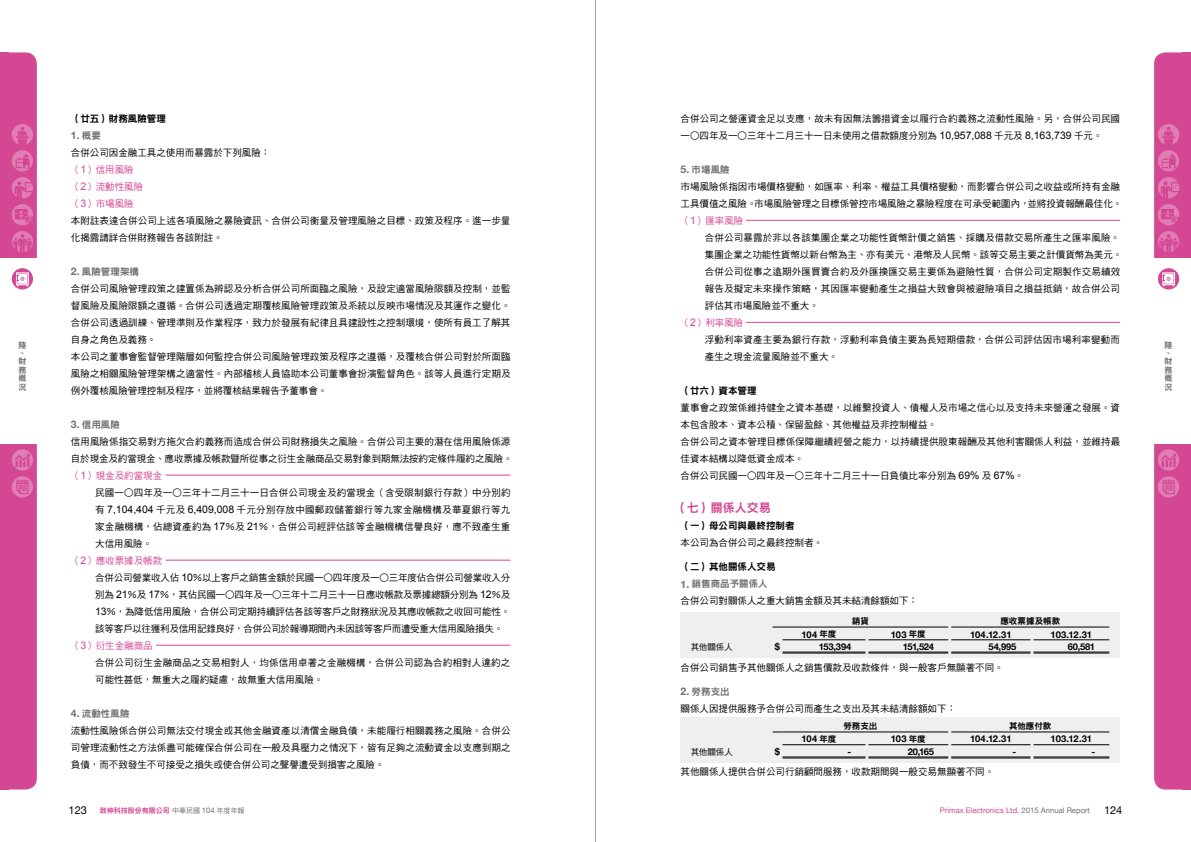
<style>
.page{position:relative;width:1191px;height:842px;background:#fff}
.page>*{position:absolute;margin:0;border:0;box-sizing:border-box;transform-origin:0 0}
.t1{font:12px "DF Hei Std W9";color:#d44793}
.t2{font:11px "Helvetica Neue";color:#000}
.內文{font:700 10.5px "Helvetica Neue";color:#727171}
.內文-2{font:9.5px/17px "DF Hei Std W5";color:#000}
.內文-3{font:9.5px "DF Hei Std W5";color:#d44793}
.內文-4{font:9.5px "DF Hei Std W9";color:#727171}
.內文-5{font:9.5px "DF Hei Std W9";color:#000}
.小標{font:700 9.4px "Helvetica Neue";letter-spacing:-.02em;color:#000}
.小標-2{font:8.5px "DF Hei Std W9";color:#000}
.小標-3{font:8.5px "DF Hei Std W5";letter-spacing:.01em;color:#000}
.t3{font:8px/8.4px "DF Hei Std W9";color:#727171}
.t4{font:7.7px "Helvetica Neue";color:#d44793}
.t5{font:7px "DF Hei Std W9";color:#d44793}
.s1{font-family:"DF Hei Std W9";font-weight:400;font-size:9.5px}
.s2{font-family:"Arial";font-size:10.5px}
.s3{font-family:"Helvetica Neue";font-weight:700;font-size:10.5px}
.s4{font-family:"DF Hei Std W9";font-weight:400;font-size:8.5px}
.s5{color:#727171}
.s6{font-family:"DF Hei Std W5";color:#727171}
.s7{font-family:"Helvetica Neue";font-size:7.7px;color:#727171}
</style>
<div class="page">
<div style="left:680px;top:612px;width:440px;height:45px;background:#efefef"></div>
<hr style="left:951px;top:627px;width:79px;height:1px;background:#000">
<hr style="left:1033px;top:627px;width:76px;height:1px;background:#000">
<hr style="left:782px;top:627px;width:83px;height:1px;background:#000">
<hr style="left:868px;top:627px;width:80px;height:1px;background:#000">
<hr style="left:782px;top:652px;width:83px;height:1px;background:#000">
<hr style="left:782px;top:653px;width:83px;height:1px;background:#000">
<hr style="left:868px;top:652px;width:80px;height:1px;background:#000">
<hr style="left:868px;top:653px;width:80px;height:1px;background:#000">
<hr style="left:951px;top:652px;width:79px;height:1px;background:#000">
<hr style="left:951px;top:653px;width:79px;height:1px;background:#000">
<hr style="left:1033px;top:652px;width:76px;height:1px;background:#000">
<hr style="left:1033px;top:653px;width:76px;height:1px;background:#000">
<hr style="left:782px;top:639px;width:83px;height:1px;background:#000">
<hr style="left:868px;top:639px;width:80px;height:1px;background:#000">
<hr style="left:951px;top:639px;width:79px;height:1px;background:#000">
<hr style="left:1033px;top:639px;width:76px;height:1px;background:#000">
<div style="left:680px;top:717px;width:440px;height:45px;background:#efefef"></div>
<hr style="left:951px;top:732px;width:79px;height:1px;background:#000">
<hr style="left:1033px;top:732px;width:76px;height:1px;background:#000">
<hr style="left:782px;top:732px;width:83px;height:1px;background:#000">
<hr style="left:868px;top:732px;width:80px;height:1px;background:#000">
<hr style="left:782px;top:757px;width:83px;height:1px;background:#000">
<hr style="left:782px;top:758px;width:83px;height:1px;background:#000">
<hr style="left:868px;top:757px;width:80px;height:1px;background:#000">
<hr style="left:868px;top:758px;width:80px;height:1px;background:#000">
<hr style="left:951px;top:757px;width:79px;height:1px;background:#000">
<hr style="left:951px;top:758px;width:79px;height:1px;background:#000">
<hr style="left:1033px;top:757px;width:76px;height:1px;background:#000">
<hr style="left:1033px;top:758px;width:76px;height:1px;background:#000">
<hr style="left:782px;top:744px;width:83px;height:1px;background:#000">
<hr style="left:868px;top:744px;width:80px;height:1px;background:#000">
<hr style="left:951px;top:744px;width:79px;height:1px;background:#000">
<hr style="left:1033px;top:744px;width:76px;height:1px;background:#000">
<hr style="left:166px;top:475px;width:344px;height:1px;background:#d44793">
<hr style="left:166px;top:560px;width:344px;height:1px;background:#d44793">
<hr style="left:156px;top:645px;width:354px;height:1px;background:#d44793">
<hr style="left:746px;top:322px;width:374px;height:1px;background:#d44793">
<hr style="left:746px;top:220px;width:374px;height:1px;background:#d44793">
<hr style="left:595px;top:0;width:1px;height:842px;background:#9fa0a0">
<svg style="left:0;top:52px;width:37px;height:737px"></svg>
<svg style="left:1154px;top:52px;width:37px;height:737px"></svg>
<p class="內文-5" style="left:71px;top:113px;width:96px">（廿五）財務風險管理</p>
<p class="內文" style="left:71px;top:127px;width:32px">1. <span class="s1">概要</span></p>
<p class="內文-2" style="left:71px;top:143px;width:201px">合併公司因金融工具之使用而暴露於下列風險：</p>
<p class="內文-3" style="left:71px;top:164px;width:64px">（<span class="s2">1</span>）信用風險</p>
<p class="內文-3" style="left:71px;top:181px;width:74px">（<span class="s2">2</span>）流動性風險</p>
<p class="內文-3" style="left:71px;top:198px;width:64px">（<span class="s2">3</span>）市場風險</p>
<p class="內文-2" style="left:71px;top:211px;width:441px">本附註表達合併公司上述各項風險之暴險資訊、合併公司衡量及管理風險之目標、政策及程序。進一步量化揭露請詳合併財務報告各該附註。</p>
<p class="內文-4" style="left:71px;top:266px;width:70px"><span class="s3">2.</span> 風險管理架構</p>
<p class="內文-2" style="left:71px;top:279px;width:441px;text-align:justify">合併公司風險管理政策之建置係為辨認及分析合併公司所面臨之風險，及設定適當風險限額及控制，並監督風險及風險限額之遵循。合併公司透過定期覆核風險管理政策及系統以反映市場情況及其運作之變化。合併公司透過訓練、管理準則及作業程序，致力於發展有紀律且具建設性之控制環境，使所有員工了解其自身之角色及義務。</p>
<p class="內文-2" style="left:71px;top:347px;width:441px;text-align:justify">本公司之董事會監督管理階層如何監控合併公司風險管理政策及程序之遵循，及覆核合併公司對於所面臨風險之相關風險管理架構之適當性。內部稽核人員協助本公司董事會扮演監督角色。該等人員進行定期及例外覆核風險管理控制及程序，並將覆核結果報告予董事會。</p>
<p class="內文-4" style="left:71px;top:419px;width:51px"><span class="s3">3.</span> 信用風險</p>
<p class="內文-2" style="left:71px;top:432px;width:443px">信用風險係指交易對方拖欠合約義務而造成合併公司財務損失之風險。合併公司主要的潛在信用風險係源自於現金及約當現金、應收票據及帳款暨所從事之衍生金融商品交易對象到期無法按約定條件履約之風險。</p>
<p class="內文-3" style="left:71px;top:470px;width:93px">（<span class="s2">1</span>）現金及約當現金</p>
<p class="內文-2" style="left:95px;top:483px;width:417px;text-align:justify">民國一○四年及一○三年十二月三十一日合併公司現金及約當現金（含受限制銀行存款）中分別約有 <span class="s2">7,104,404</span> 千元及 <span class="s2">6,409,008</span> 千元分別存放中國郵政儲蓄銀行等九家金融機構及華夏銀行等九家金融機構，佔總資產約為 <span class="s2">17</span>％及 <span class="s2">21</span>％，合併公司經評估該等金融機構信譽良好，應不致產生重大信用風險。</p>
<p class="內文-3" style="left:71px;top:555px;width:93px">（<span class="s2">2</span>）應收票據及帳款</p>
<p class="內文-2" style="left:95px;top:568px;width:416px;text-align:justify">合併公司營業收入佔 <span class="s2">10</span>％以上客戶之銷售金額於民國一○四年度及一○三年度佔合併公司營業收入分別為 <span class="s2">21</span>％及 <span class="s2">17</span>％，其佔民國一○四年及一○三年十二月三十一日應收帳款及票據總額分別為 <span class="s2">12</span>％及<span class="s2">13</span>％，為降低信用風險，合併公司定期持續評估各該等客戶之財務狀況及其應收帳款之收回可能性。該等客戶以往獲利及信用記錄良好，合併公司於報導期間內未因該等客戶而遭受重大信用風險損失。</p>
<p class="內文-3" style="left:71px;top:640px;width:83px">（<span class="s2">3</span>）衍生金融商品</p>
<p class="內文-2" style="left:95px;top:653px;width:416px">合併公司衍生金融商品之交易相對人，均係信用卓著之金融機構，合併公司認為合約相對人違約之可能性甚低，無重大之履約疑慮，故無重大信用風險。</p>
<p class="內文-4" style="left:71px;top:708px;width:60px"><span class="s3">4.</span> 流動性風險</p>
<p class="內文-2" style="left:71px;top:721px;width:441px;text-align:justify">流動性風險係合併公司無法交付現金或其他金融資產以清償金融負債，未能履行相關義務之風險。合併公司管理流動性之方法係盡可能確保合併公司在一般及具壓力之情況下，皆有足夠之流動資金以支應到期之負債，而不致發生不可接受之損失或使合併公司之聲譽遭受到損害之風險。</p>
<p class="內文-2" style="left:680px;top:109px;width:441px">合併公司之營運資金足以支應，故未有因無法籌措資金以履行合約義務之流動性風險。另，合併公司民國一○四年及一○三年十二月三十一日未使用之借款額度分別為 <span class="s2">10,957,088</span> 千元及 <span class="s2">8,163,739</span> 千元。</p>
<p class="內文-4" style="left:680px;top:164px;width:51px"><span class="s3">5.</span> 市場風險</p>
<p class="內文-2" style="left:680px;top:177px;width:443px">市場風險係指因市場價格變動，如匯率、利率、權益工具價格變動，而影響合併公司之收益或所持有金融工具價值之風險。市場風險管理之目標係管控市場風險之暴險程度在可承受範圍內，並將投資報酬最佳化。</p>
<p class="內文-3" style="left:680px;top:215px;width:64px">（<span class="s2">1</span>）匯率風險</p>
<p class="內文-2" style="left:705px;top:228px;width:419px">合併公司暴露於非以各該集團企業之功能性貨幣計價之銷售、採購及借款交易所產生之匯率風險。集團企業之功能性貨幣以新台幣為主、亦有美元、港幣及人民幣。該等交易主要之計價貨幣為美元。</p>
<p class="內文-2" style="left:705px;top:262px;width:417px;text-align:justify">合併公司從事之遠期外匯買賣合約及外匯換匯交易主要係為避險性質，合併公司定期製作交易績效報告及擬定未來操作策略，其因匯率變動產生之損益大致會與被避險項目之損益抵銷，故合併公司評估其市場風險並不重大。</p>
<p class="內文-3" style="left:680px;top:317px;width:64px">（<span class="s2">2</span>）利率風險</p>
<p class="內文-2" style="left:705px;top:330px;width:416px">浮動利率資產主要為銀行存款，浮動利率負債主要為長短期借款，合併公司評估因市場利率變動而產生之現金流量風險並不重大。</p>
<p class="內文-5" style="left:680px;top:385px;width:77px">（廿六）資本管理</p>
<p class="內文-2" style="left:680px;top:398px;width:441px">董事會之政策係維持健全之資本基礎，以維繫投資人、債權人及市場之信心以及支持未來營運之發展。資本包含股本、資本公積、保留盈餘、其他權益及非控制權益。</p>
<p class="內文-2" style="left:680px;top:432px;width:441px">合併公司之資本管理目標係保障繼續經營之能力，以持續提供股東報酬及其他利害關係人利益，並維持最佳資本結構以降低資金成本。</p>
<p class="內文-2" style="left:680px;top:466px;width:345px">合併公司民國一○四年及一○三年十二月三十一日負債比率分別為 <span class="s2">69%</span> 及 <span class="s2">67%</span>。</p>
<p class="t1" style="left:675px;top:501px;width:97px">（七）關係人交易</p>
<p class="內文-5" style="left:680px;top:521px;width:115px">（一）母公司與最終控制者</p>
<p class="內文-2" style="left:680px;top:534px;width:144px">本公司為合併公司之最終控制者。</p>
<p class="內文-5" style="left:680px;top:562px;width:96px">（二）其他關係人交易</p>
<p class="內文-4" style="left:680px;top:579px;width:89px"><span class="s3">1.</span> 銷售商品予關係人</p>
<p class="內文-2" style="left:680px;top:592px;width:239px">合併公司對關係人之重大銷售金額及其未結清餘額如下：</p>
<p class="t3" style="left:18px;top:340px;width:9px">陸、財務概況</p>
<p class="t3" style="left:1164px;top:340px;width:9px">陸、財務概況</p>
<p class="小標-2" style="left:852px;top:617px;width:18px">銷貨</p>
<p class="小標-2" style="left:1000px;top:617px;width:61px">應收票據及帳款</p>
<p class="小標" style="left:801px;top:627px;width:36px">104 <span class="s4">年度</span></p>
<p class="小標" style="left:891px;top:627px;width:36px">103 <span class="s4">年度</span></p>
<p class="小標" style="left:970px;top:627px;width:43px">104.12.31</p>
<p class="小標" style="left:1050px;top:627px;width:43px">103.12.31</p>
<p class="小標-3" style="left:690px;top:642px;width:44px">其他關係人</p>
<p class="小標" style="left:775px;top:639px;width:7px">$</p>
<p class="小標" style="left:819px;top:639px;width:34px">153,394</p>
<p class="小標" style="left:903px;top:639px;width:33px">151,524</p>
<p class="小標" style="left:988px;top:639px;width:29px">54,995</p>
<p class="小標" style="left:1067px;top:639px;width:29px">60,581</p>
<p class="內文-4" style="left:680px;top:686px;width:51px"><span class="s3">2.</span> 勞務支出</p>
<p class="內文-2" style="left:680px;top:700px;width:277px">關係人因提供服務予合併公司而產生之支出及其未結清餘額如下：</p>
<p class="小標-2" style="left:843px;top:722px;width:35px">勞務支出</p>
<p class="小標-2" style="left:1009px;top:722px;width:44px">其他應付款</p>
<p class="小標" style="left:801px;top:732px;width:36px">104 <span class="s4">年度</span></p>
<p class="小標" style="left:891px;top:732px;width:36px">103 <span class="s4">年度</span></p>
<p class="小標" style="left:970px;top:732px;width:43px">104.12.31</p>
<p class="小標" style="left:1050px;top:732px;width:43px">103.12.31</p>
<p class="小標-3" style="left:690px;top:747px;width:44px">其他關係人</p>
<p class="小標" style="left:775px;top:744px;width:7px">$</p>
<p class="小標" style="left:847px;top:744px;width:5px">-</p>
<p class="小標" style="left:907px;top:744px;width:28px">20,165</p>
<p class="小標" style="left:1012px;top:744px;width:5px">-</p>
<p class="小標" style="left:1091px;top:744px;width:5px">-</p>
<p class="內文-2" style="left:680px;top:763px;width:315px">其他關係人提供合併公司行銷顧問服務，收款期間與一般交易無顯著不同。</p>
<p class="內文-2" style="left:680px;top:659px;width:324px">合併公司銷售予其他關係人之銷售價款及收款條件，與一般客戶無顯著不同。</p>
<p class="t2" style="left:69px;top:802px;width:20px">123</p>
<p class="t4" style="left:939px;top:805px;width:152px">Primax Electronics Ltd. <span class="s5">2015 Annual Report</span></p>
<p class="t2" style="left:1104px;top:802px;width:20px">124</p>
<p class="t5" style="left:100px;top:807px;width:146px">致伸科技股份有限公司<span class="s6">中華民國</span> <span class="s7">104</span> <span class="s6">年度年報</span></p>
</div>
